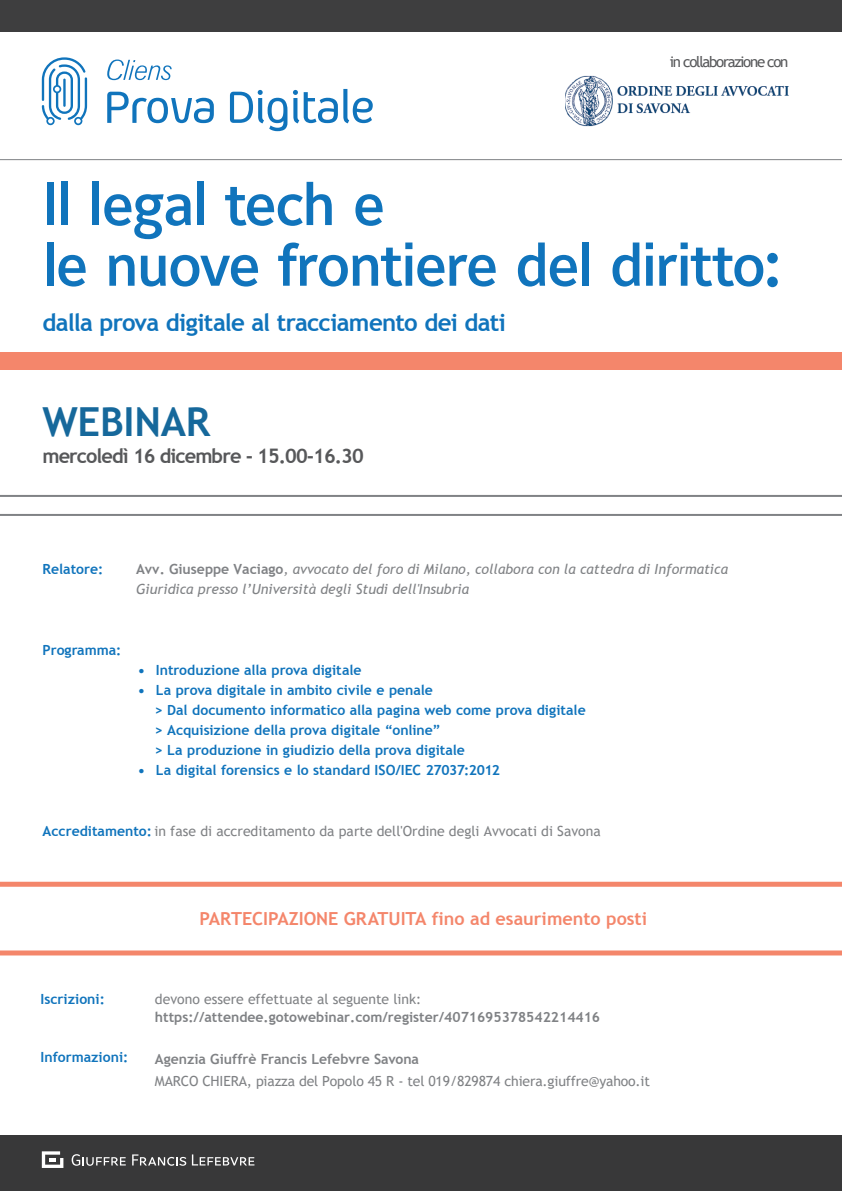
<style>
.page{position:relative;width:842px;height:1191px;background:#fff}
.page>*{position:absolute;margin:0;border:0;box-sizing:border-box;transform-origin:0 0}
.t1{font:500 60px/60.7px "Maurea";letter-spacing:-.03em;color:#1074bc}
.t2{font:700 40px "Trebuchet MS";letter-spacing:-.005em;color:#16689b}
.t3{font:700 24px "Trebuchet MS";letter-spacing:-.03em;color:#1074bc}
.t4{font:700 20px "Trebuchet MS";letter-spacing:-.045em;color:#57585a}
.t5{font:700 18px "Trebuchet MS";color:#f4866b}
.t6{font:15px "Trebuchet MS";letter-spacing:-.08em;color:#57585a}
.t7{font:700 14px/20px "Trebuchet MS";color:#1074bc}
.t8{font:14px "Trebuchet MS";color:#808285}
.t9{font:italic 14px/20px "Trebuchet MS";color:#808285}
.t10{font:700 14px "Trebuchet MS";color:#808285}
.s1{font-family:"Trebuchet MS";font-weight:700}
.s2{font-style:inherit}
.s3{font-weight:700;font-style:normal}
.s4{font-weight:700;color:#1074bc}
</style>
<div class="page">
<div style="left:0;top:0;width:842px;height:31px;background:#3e3e3f"></div>
<hr style="left:0;top:159px;width:842px;height:1px;background:#808285">
<div style="left:0;top:1135px;width:842px;height:56px;background:#383839"></div>
<svg style="left:42px;top:1151px;width:21px;height:17px"></svg>
<svg style="left:72px;top:1154px;width:54px;height:11px"></svg>
<svg style="left:132px;top:1154px;width:54px;height:11px"></svg>
<svg style="left:192px;top:1154px;width:62px;height:11px"></svg>
<hr style="left:0;top:514px;width:842px;height:2px;background:#808285">
<div style="left:0;top:351px;width:842px;height:18px;background:#f4866b"></div>
<hr style="left:0;top:495px;width:842px;height:2px;background:#808285">
<svg style="left:107px;top:60px;width:65px;height:20px"></svg>
<svg style="left:42px;top:57px;width:45px;height:68px"></svg>
<svg style="left:107px;top:89px;width:266px;height:42px"></svg>
<svg style="left:0;top:881px;width:842px;height:74px"></svg>
<img style="left:565px;top:76px;width:224px;height:50px">
<p class="t6" style="left:670px;top:52px;width:120px">in collaborazione con</p>
<h1 class="t1" style="left:43px;top:177px;width:743px">Il legal tech e<br>le nuove frontiere del diritto<span class="s1">:</span></h1>
<h3 class="t3" style="left:43px;top:308px;width:465px">dalla prova digitale al tracciamento dei dati</h3>
<h2 class="t2" style="left:42px;top:397px;width:169px">WEBINAR</h2>
<h3 class="t4" style="left:42px;top:443px;width:323px">mercoledì 16 dicembre <span class="s2">-</span> 15.00-16.30</h3>
<p class="t7" style="left:43px;top:559px;width:62px">Relatore:</p>
<p class="t9" style="left:136px;top:559px;width:593px"><span class="s3">Avv. Giuseppe Vaciago</span>, avvocato del foro di Milano, collabora con la cattedra di Informatica<br>Giuridica presso l’Università degli Studi dell'Insubria</p>
<p class="t7" style="left:43px;top:640px;width:80px">Programma:</p>
<p class="t7" style="left:138px;top:660px;width:225px">• Introduzione alla prova digitale</p>
<p class="t7" style="left:155px;top:680px;width:433px;text-indent:-17px">• La prova digitale in ambito civile e penale<br>&gt; Dal documento informatico alla pagina web come prova digitale &gt; Acquisizione della prova digitale “online”<br>&gt; La produzione in giudizio della prova digitale</p>
<p class="t7" style="left:138px;top:760px;width:363px">• La digital forensics e lo standard ISO/IEC 27037:2012</p>
<p class="t8" style="left:43px;top:822px;width:560px"><span class="s4">Accreditamento:</span> in fase di accreditamento da parte dell'Ordine degli Avvocati di Savona</p>
<p class="t7" style="left:41px;top:989px;width:66px">Iscrizioni:</p>
<p class="t7" style="left:41px;top:1046px;width:89px">Informazioni:</p>
<p class="t5" style="left:199px;top:907px;width:449px">PARTECIPAZIONE GRATUITA fino ad esaurimento posti</p>
<p class="t8" style="left:155px;top:990px;width:268px">devono essere effettuate al seguente link:</p>
<p class="t10" style="left:155px;top:1008px;width:447px">https://attendee.gotowebinar.com/register/4071695378542214416</p>
<p class="t10" style="left:155px;top:1050px;width:266px">Agenzia Giuffrè Francis Lefebvre Savona</p>
<p class="t8" style="left:155px;top:1072px;width:497px">MARCO CHIERA, piazza del Popolo 45 R - tel 019/829874 chiera.giuffre@yahoo.it</p>
</div>
